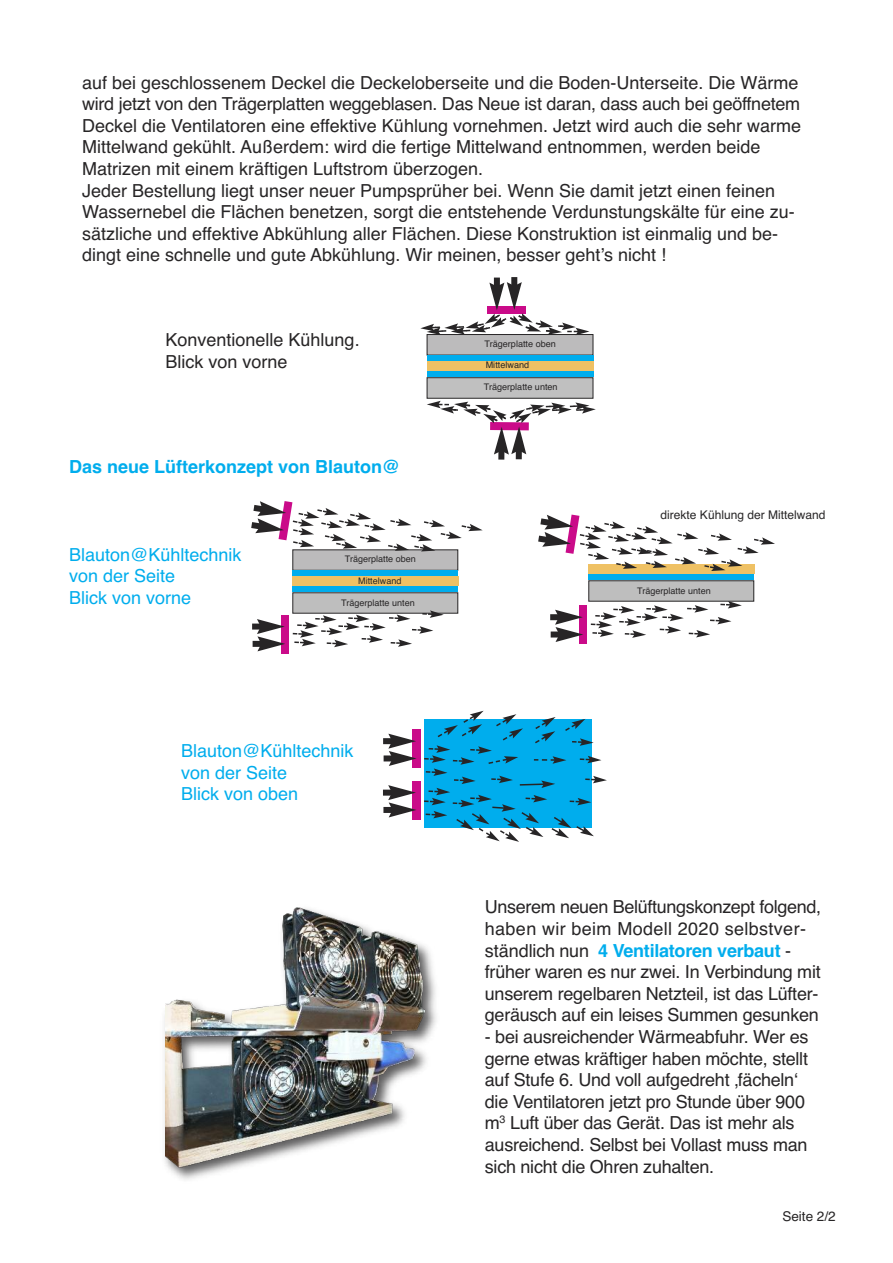
<style>
.page{position:relative;width:893px;height:1263px;background:#fff}
.page>*{position:absolute;margin:0;border:0;box-sizing:border-box;transform-origin:0 0}
.t1{font:18px/21.6px "Helvetica";color:#272526}
.t2{font:18px/21.6px "Helvetica";color:#00aded}
.t3{font:700 18px "Helvetica";color:#00aded}
.t4{font:13.5px "Helvetica";color:#272526}
.t5{font:12px "Helvetica";color:#272526}
.t6{font:9.15px "Helvetica";color:#272526}
.t7{font:9px "Helvetica";color:#272526}
.s1{font-weight:700;color:#00aded}
</style>
<div class="page">
<div style="left:427px;top:378px;width:166px;height:20px;background:#c0c0c0"></div>
<div style="left:427px;top:377px;width:166px;height:22px;border:1px solid #272526"></div>
<div style="left:427px;top:335px;width:166px;height:20px;background:#bcbbbc"></div>
<div style="left:427px;top:371px;width:166px;height:6px;background:#00aded"></div>
<div style="left:427px;top:355px;width:166px;height:6px;background:#00aded"></div>
<div style="left:494px;top:278px;width:6px;height:10px;background:#272526"></div>
<div style="left:511px;top:277px;width:6px;height:10px;background:#272526"></div>
<svg style="left:420px;top:282px;width:169px;height:53px"></svg>
<svg style="left:427px;top:401px;width:169px;height:59px"></svg>
<div style="left:427px;top:361px;width:167px;height:10px;background:#efc164"></div>
<div style="left:293px;top:593px;width:164px;height:20px;background:#bebebe"></div>
<div style="left:292px;top:592px;width:166px;height:22px;border:1px solid #272526"></div>
<div style="left:293px;top:550px;width:164px;height:20px;background:#bcbbbc"></div>
<div style="left:292px;top:586px;width:166px;height:6px;background:#00aded"></div>
<div style="left:292px;top:570px;width:166px;height:6px;background:#00aded"></div>
<div style="left:292px;top:577px;width:166px;height:9px;background:#efc164"></div>
<div style="left:281px;top:615px;width:8px;height:38px;background:#ca0b89"></div>
<div style="left:253px;top:641px;width:10px;height:6px;background:#272526"></div>
<div style="left:252px;top:623px;width:10px;height:6px;background:#272526"></div>
<svg style="left:257px;top:619px;width:28px;height:32px"></svg>
<svg style="left:293px;top:610px;width:151px;height:37px"></svg>
<div style="left:589px;top:581px;width:164px;height:20px;background:#bebebe"></div>
<div style="left:588px;top:580px;width:166px;height:22px;border:1px solid #272526"></div>
<div style="left:588px;top:574px;width:166px;height:6px;background:#00aded"></div>
<div style="left:588px;top:565px;width:166px;height:9px;background:#efc164"></div>
<svg style="left:251px;top:501px;width:232px;height:50px"></svg>
<svg style="left:538px;top:514px;width:237px;height:57px"></svg>
<div style="left:579px;top:606px;width:8px;height:38px;background:#ca0b89"></div>
<div style="left:551px;top:631px;width:10px;height:6px;background:#272526"></div>
<div style="left:550px;top:614px;width:10px;height:6px;background:#272526"></div>
<svg style="left:555px;top:610px;width:28px;height:32px"></svg>
<svg style="left:591px;top:601px;width:151px;height:37px"></svg>
<div style="left:413px;top:781px;width:8px;height:38px;background:#ca0b89"></div>
<div style="left:383px;top:807px;width:11px;height:6px;background:#272526"></div>
<div style="left:383px;top:790px;width:10px;height:6px;background:#272526"></div>
<svg style="left:388px;top:785px;width:28px;height:32px"></svg>
<div style="left:413px;top:730px;width:8px;height:38px;background:#ca0b89"></div>
<div style="left:384px;top:755px;width:10px;height:6px;background:#272526"></div>
<div style="left:383px;top:738px;width:11px;height:6px;background:#272526"></div>
<svg style="left:388px;top:734px;width:29px;height:32px"></svg>
<svg style="left:424px;top:711px;width:183px;height:131px"></svg>
<img style="left:164px;top:907px;width:273px;height:273px">
<img style="left:165px;top:908px;width:260px;height:260px">
<p class="t1" style="left:82px;top:71px;width:721px">auf bei geschlossenem Deckel die Deckeloberseite und die Boden-Unterseite. Die Wärme wird jetzt von den Trägerplatten weggeblasen. Das Neue ist daran, dass auch bei geöffnetem Deckel die Ventilatoren eine effektive Kühlung vornehmen. Jetzt wird auch die sehr warme Mittelwand gekühlt. Außerdem: wird die fertige Mittelwand entnommen, werden beide Matrizen mit einem kräftigen Luftstrom überzogen.<br>Jeder Bestellung liegt unser neuer Pumpsprüher bei. Wenn Sie damit jetzt einen feinen Wassernebel die Flächen benetzen, sorgt die entstehende Verdunstungskälte für eine zu&shy;sätzliche und effektive Abkühlung aller Flächen. Diese Konstruktion ist einmalig und be&shy;dingt eine schnelle und gute Abkühlung. Wir meinen, besser geht’s nicht !</p>
<p class="t1" style="left:165px;top:329px;width:196px">Konventionelle Kühlung.<br>Blick von vorne</p>
<p class="t3" style="left:69px;top:456px;width:332px">Das neue Lüfterkonzept von Blauton@</p>
<p class="t2" style="left:69px;top:543px;width:174px">Blauton@Kühltechnik von der Seite<br>Blick von vorne</p>
<p class="t7" style="left:345px;top:554px;width:72px">Trägerplatte oben</p>
<p class="t7" style="left:341px;top:598px;width:75px">Trägerplatte unten</p>
<p class="t7" style="left:358px;top:575px;width:45px">Mittelwand</p>
<p class="t2" style="left:181px;top:740px;width:174px">Blauton@Kühltechnik von der Seite<br>Blick von oben</p>
<p class="t6" style="left:485px;top:338px;width:73px">Trägerplatte oben</p>
<p class="t6" style="left:484px;top:381px;width:75px">Trägerplatte unten</p>
<p class="t6" style="left:486px;top:360px;width:45px">Mittelwand</p>
<p class="t5" style="left:661px;top:508px;width:166px">direkte Kühlung der Mittelwand</p>
<p class="t7" style="left:637px;top:586px;width:75px">Trägerplatte unten</p>
<p class="t1" style="left:485px;top:896px;width:338px">Unserem neuen Belüftungskonzept folgend, haben wir beim Modell 2020 selbstver&shy;ständlich nun <span class="s1">4 Ventilatoren verbaut</span> - früher waren es nur zwei. In Verbindung mit unserem regelbaren Netzteil, ist das Lüfter&shy;geräusch auf ein leises Summen gesunken</p>
<p class="t1" style="left:485px;top:1026px;width:325px">- bei ausreichender Wärmeabfuhr. Wer es gerne etwas kräftiger haben möchte, stellt auf Stufe 6. Und voll aufgedreht ‚fächeln‘ die Ventilatoren jetzt pro Stunde über 900 m<sup>3</sup> Luft über das Gerät. Das ist mehr als ausreichend. Selbst bei Vollast muss man sich nicht die Ohren zuhalten.</p>
<p class="t4" style="left:782px;top:1209px;width:55px">Seite 2/2</p>
</div>
